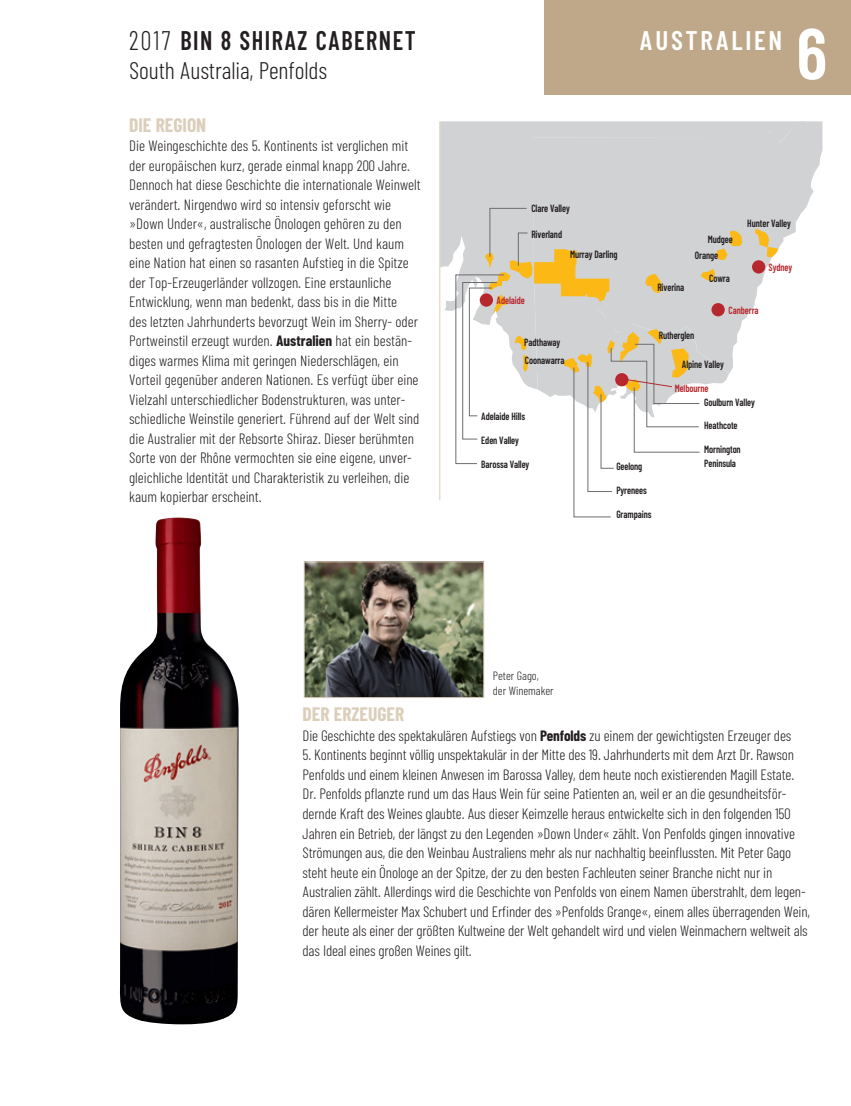
<style>
.page{position:relative;width:851px;height:1106px;background:#fff}
.page>*{position:absolute;margin:0;border:0;box-sizing:border-box;transform-origin:0 0}
.t1{font:600 72px "Barlow Condensed";color:#fff}
.t2{font:600 27px "Barlow Condensed";letter-spacing:.06em;color:#231f20;scale:.9 1}
.t3{font:600 27px "Barlow Condensed";letter-spacing:.1em;color:#fff}
.t4{font:300 24px "Barlow Condensed";letter-spacing:-.005em;color:#231f20}
.t5{font:700 19.5px "Barlow Condensed";color:#dbcebb}
.t6{font:300 15px/19.5px "Barlow Condensed";letter-spacing:-.01em;color:#231f20}
.t7{font:300 12px/15px "Barlow Condensed";color:#231f20}
.t8{font:600 10.5px "Barlow Condensed";letter-spacing:-.01em;color:#231f20;scale:.9 1}
.t9{font:600 10.5px "Barlow Condensed";letter-spacing:-.01em;color:#b7282e;scale:.9 1}
.s1{font-weight:300}
.s2{font-weight:700}
</style>
<div class="page">
<svg style="left:440px;top:121px;width:377px;height:396px"></svg>
<div style="left:544px;top:0;width:306px;height:95px;background:#bfa889"></div>
<hr style="left:439px;top:121px;width:1px;height:379px;background:#dbcebb">
<img style="left:119px;top:517px;width:120px;height:507px">
<img style="left:306px;top:563px;width:176px;height:133px">
<div style="left:304px;top:561px;width:180px;height:137px;border:1px solid #dbcebb"></div>
<p class="t2" style="left:129px;top:23px;width:320px"><span class="s1">2017</span> BIN 8 SHIRAZ CABERNET</p>
<p class="t4" style="left:129px;top:55px;width:199px">South Australia, Penfolds</p>
<p class="t5" style="left:129px;top:112px;width:79px">DIE REGION</p>
<p class="t6" style="left:129px;top:136px;width:293px">Die Weingeschichte des 5. Kontinents ist verglichen mit der europäischen kurz, gerade einmal knapp 200 Jahre.<br>Dennoch hat diese Geschichte die internationale Weinwelt verändert. Nirgendwo wird so intensiv geforscht wie »Down Under«, australische Önologen gehören zu den besten und gefragtesten Önologen der Welt. Und kaum eine Nation hat einen so rasanten Aufstieg in die Spitze der Top-Erzeugerländer vollzogen. Eine erstaunliche Entwicklung, wenn man bedenkt, dass bis in die Mitte<br>des letzten Jahrhunderts bevorzugt Wein im Sherry- oder Portweinstil erzeugt wurden. <span class="s2">Australien</span> hat ein bestän&shy;diges warmes Klima mit geringen Niederschlägen, ein Vorteil gegenüber anderen Nationen. Es verfügt über eine Vielzahl unterschiedlicher Bodenstrukturen, was unter&shy;schiedliche Weinstile generiert. Führend auf der Welt sind die Australier mit der Rebsorte Shiraz. Dieser berühmten Sorte von der Rhône vermochten sie eine eigene, unver&shy;gleichliche Identität und Charakteristik zu verleihen, die kaum kopierbar erscheint.</p>
<p class="t3" style="left:639px;top:23px;width:144px">AUSTRALIEN</p>
<p class="t1" style="left:796px;top:9px;width:32px">6</p>
<p class="t8" style="left:531px;top:202px;width:44px">Clare Valley</p>
<p class="t8" style="left:531px;top:227px;width:36px">Riverland</p>
<p class="t8" style="left:570px;top:248px;width:54px">Murray Darling</p>
<p class="t9" style="left:496px;top:294px;width:33px">Adelaide</p>
<p class="t8" style="left:524px;top:336px;width:42px">Padthaway</p>
<p class="t8" style="left:525px;top:354px;width:45px">Coonawarra</p>
<p class="t8" style="left:657px;top:280px;width:31px">Riverina</p>
<p class="t8" style="left:707px;top:232px;width:29px">Mudgee</p>
<p class="t8" style="left:694px;top:249px;width:27px">Orange</p>
<p class="t8" style="left:709px;top:272px;width:24px">Cowra</p>
<p class="t8" style="left:747px;top:217px;width:50px">Hunter Valley</p>
<p class="t9" style="left:768px;top:261px;width:28px">Sydney</p>
<p class="t9" style="left:728px;top:303px;width:35px">Canberra</p>
<p class="t8" style="left:658px;top:328px;width:41px">Rutherglen</p>
<p class="t8" style="left:681px;top:357px;width:48px">Alpine Valley</p>
<p class="t9" style="left:674px;top:382px;width:39px">Melbourne</p>
<p class="t8" style="left:481px;top:409px;width:50px">Adelaide Hills</p>
<p class="t8" style="left:481px;top:433px;width:43px">Eden Valley</p>
<p class="t8" style="left:481px;top:457px;width:55px">Barossa Valley</p>
<p class="t7" style="left:493px;top:667px;width:62px">Peter Gago, der Winemaker</p>
<p class="t8" style="left:616px;top:460px;width:30px">Geelong</p>
<p class="t8" style="left:616px;top:484px;width:35px">Pyrenees</p>
<p class="t8" style="left:616px;top:508px;width:41px">Grampains</p>
<p class="t8" style="left:704px;top:396px;width:58px">Goulburn Valley</p>
<p class="t8" style="left:704px;top:418px;width:39px">Heathcote</p>
<p class="t8" style="left:704px;top:443px;width:42px">Mornington</p>
<p class="t8" style="left:704px;top:456px;width:37px">Peninsula</p>
<p class="t5" style="left:302px;top:702px;width:103px">DER ERZEUGER</p>
<p class="t6" style="left:302px;top:725px;width:490px">Die Geschichte des spektakulären Aufstiegs von <span class="s2">Penfolds</span> zu einem der gewichtigsten Erzeuger des</p>
<p class="t6" style="left:302px;top:745px;width:509px">5. Kontinents beginnt völlig unspektakulär in der Mitte des 19. Jahrhunderts mit dem Arzt Dr. Rawson Penfolds und einem kleinen Anwesen im Barossa Valley, dem heute noch existierenden Magill Estate.<br>Dr. Penfolds pflanzte rund um das Haus Wein für seine Patienten an, weil er an die gesundheitsför&shy;dernde Kraft des Weines glaubte. Aus dieser Keimzelle heraus entwickelte sich in den folgenden 150<br>Jahren ein Betrieb, der längst zu den Legenden »Down Under« zählt. Von Penfolds gingen innovative Strömungen aus, die den Weinbau Australiens mehr als nur nachhaltig beeinflussten. Mit Peter Gago steht heute ein Önologe an der Spitze, der zu den besten Fachleuten seiner Branche nicht nur in Australien zählt. Allerdings wird die Geschichte von Penfolds von einem Namen überstrahlt, dem legen&shy;dären Kellermeister Max Schubert und Erfinder des »Penfolds Grange«, einem alles überragenden Wein, der heute als einer der größten Kultweine der Welt gehandelt wird und vielen Weinmachern weltweit als das Ideal eines großen Weines gilt.</p>
</div>
